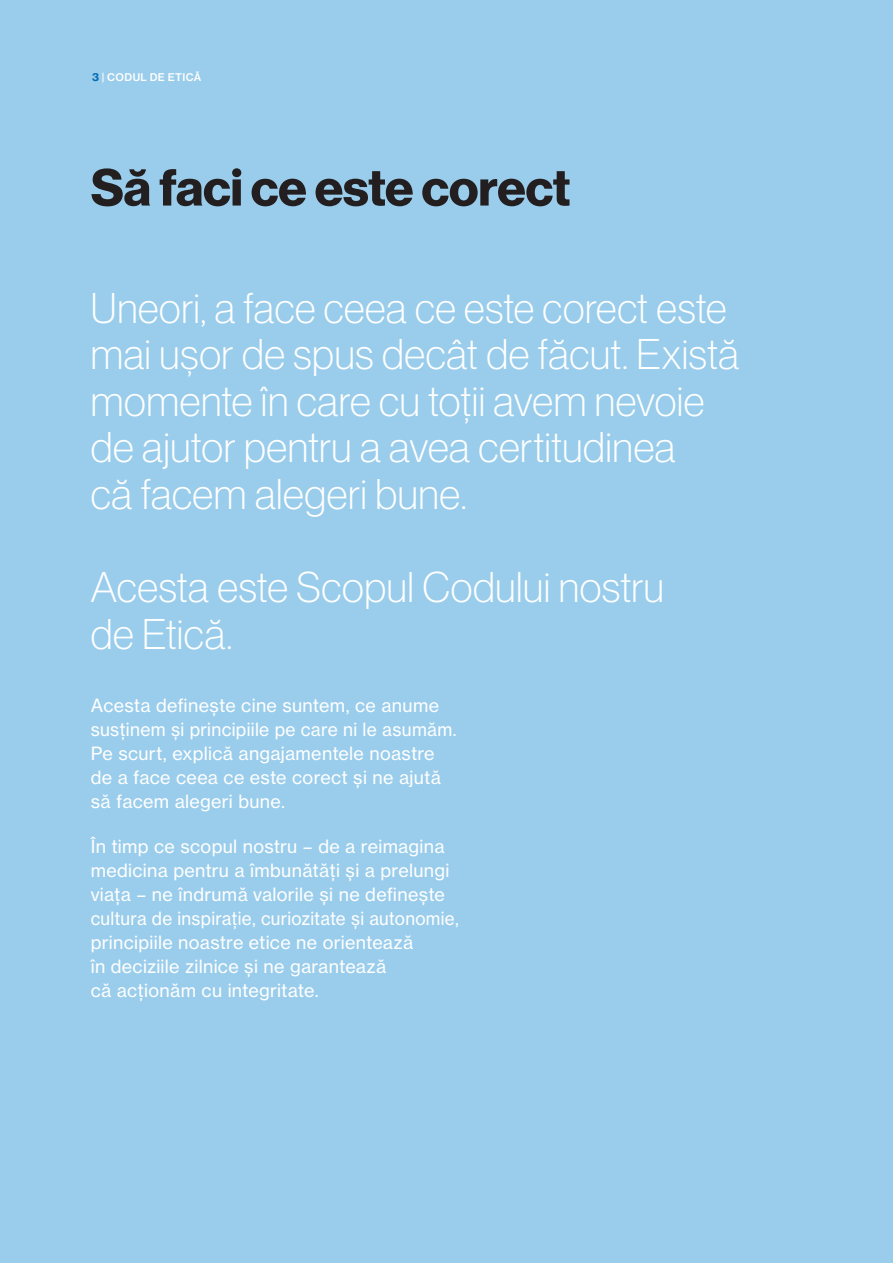
<style>
.page{position:relative;width:893px;height:1263px;background:#9acdeb}
.page>*{position:absolute;margin:0;border:0;box-sizing:border-box;transform-origin:0 0}
.Time_Novartis_Blue{font:700 51px "Volta Modern Display 75";letter-spacing:-.005em;color:#231f20}
.Meeting_name{font:100 42px/46.5px "Volta Modern Display 35";letter-spacing:.015em;color:#fff}
.Meeting_name-2{font:18px/24px "Volta Modern Text 55 Roman";letter-spacing:.015em;color:#fff}
.Folio_LEFT___page_he{font:500 10.5px "Volta Modern Text 65";letter-spacing:.035em;color:#fff}
.s1{font-family:"Volta Modern Text 75";font-weight:700;color:#006ab2}
</style>
<div class="page">
<p class="Folio_LEFT___page_he" style="left:92px;top:70px;width:111px"><span class="s1">3</span> | CODUL DE ETICĂ</p>
<p class="Time_Novartis_Blue" style="left:91px;top:158px;width:481px">Să faci ce este corect</p>
<p class="Meeting_name" style="left:91px;top:284px;width:650px">Uneori, a face ceea ce este corect este mai ușor de spus decât de făcut. Există momente în care cu toții avem nevoie de ajutor pentru a avea certitudinea<br>că facem alegeri bune.</p>
<p class="Meeting_name" style="left:91px;top:564px;width:575px">Acesta este Scopul Codului nostru de Etică.</p>
<p class="Meeting_name-2" style="left:91px;top:693px;width:367px">Acesta definește cine suntem, ce anume susținem și principiile pe care ni le asumăm.<br>Pe scurt, explică angajamentele noastre de a face ceea ce este corect și ne ajută să facem alegeri bune.</p>
<p class="Meeting_name-2" style="left:91px;top:835px;width:369px">În timp ce scopul nostru – de a reimagina medicina pentru a îmbunătăți și a prelungi viața – ne îndrumă valorile și ne definește cultura de inspirație, curiozitate și autonomie, principiile noastre etice ne orientează<br>în deciziile zilnice și ne garantează<br>că acționăm cu integritate.</p>
</div>
